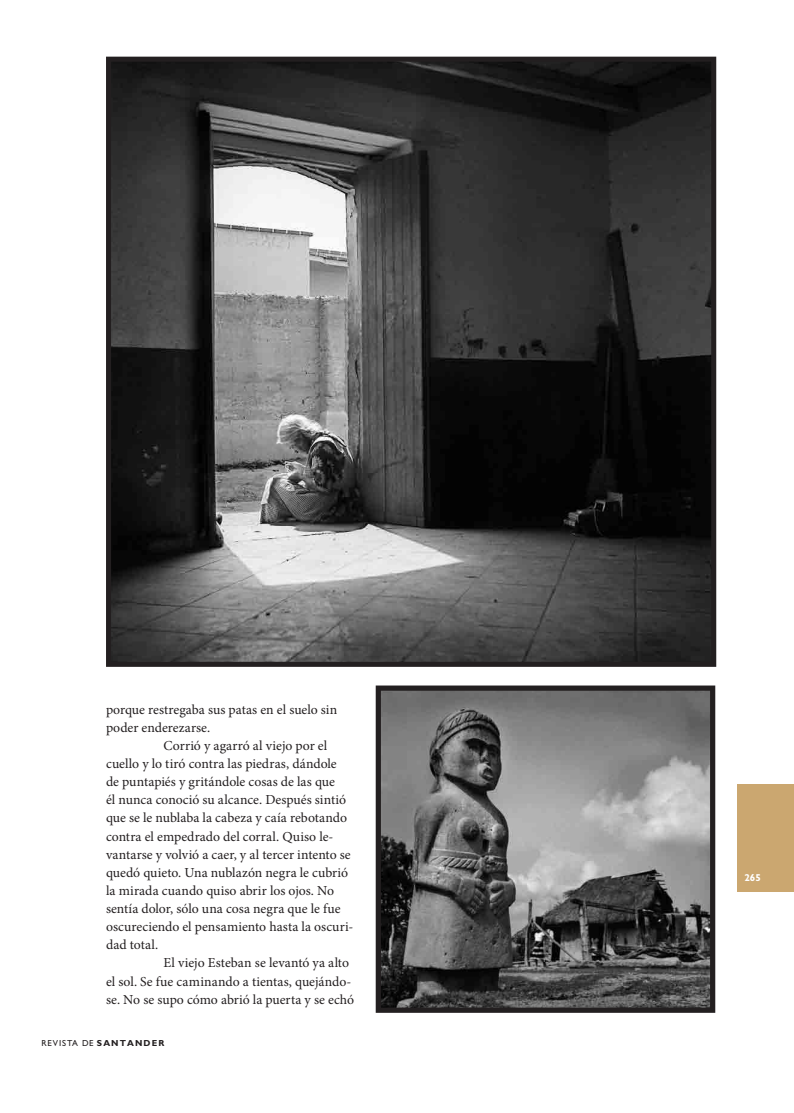
<style>
.page{position:relative;width:794px;height:1113px;background:#fff}
.page>*{position:absolute;margin:0;border:0;box-sizing:border-box;transform-origin:0 0}
.t1{font:13.75px "Minion Pro";color:#231f20}
.t2{font:700 10px "Gill Sans Std";color:#fff}
.t3{font:8.75px "Gill Sans Std";letter-spacing:.1em;color:#231f20}
.s1{font-weight:700}
</style>
<div class="page">
<div style="left:737px;top:784px;width:57px;height:107px;background:#cba770"></div>
<img style="left:382px;top:691px;width:327px;height:315px">
<div style="left:376px;top:685px;width:339px;height:327px;border:5px solid #231f20"></div>
<img style="left:112px;top:63px;width:598px;height:598px">
<div style="left:106px;top:57px;width:610px;height:610px;border:5px solid #231f20"></div>
<p class="t1" style="left:106px;top:700px;width:233px">porque restregaba sus patas en el suelo sin</p>
<p class="t1" style="left:106px;top:718px;width:106px">poder enderezarse.</p>
<p class="t1" style="left:163px;top:736px;width:165px">Corrió y agarró al viejo por el</p>
<p class="t1" style="left:106px;top:754px;width:232px">cuello y lo tiró contra las piedras, dándole</p>
<p class="t1" style="left:106px;top:772px;width:230px">de puntapiés y gritándole cosas de las que</p>
<p class="t1" style="left:106px;top:790px;width:242px">él nunca conoció su alcance. Después sintió</p>
<p class="t1" style="left:106px;top:808px;width:243px">que se le nublaba la cabeza y caía rebotando</p>
<p class="t1" style="left:106px;top:827px;width:229px">contra el empedrado del corral. Quiso le-</p>
<p class="t1" style="left:106px;top:845px;width:246px">vantarse y volvió a caer, y al tercer intento se</p>
<p class="t1" style="left:106px;top:863px;width:244px">quedó quieto. Una nublazón negra le cubrió</p>
<p class="t1" style="left:106px;top:881px;width:230px">la mirada cuando quiso abrir los ojos. No</p>
<p class="t1" style="left:106px;top:899px;width:236px">sentía dolor, sólo una cosa negra que le fue</p>
<p class="t1" style="left:106px;top:917px;width:249px">oscureciendo el pensamiento hasta la oscuri-</p>
<p class="t1" style="left:106px;top:935px;width:54px">dad total.</p>
<p class="t1" style="left:163px;top:953px;width:187px">El viejo Esteban se levantó ya alto</p>
<p class="t1" style="left:106px;top:972px;width:247px">el sol. Se fue caminando a tientas, quejándo-</p>
<p class="t1" style="left:106px;top:990px;width:249px">se. No se supo cómo abrió la puerta y se echó</p>
<p class="t3" style="left:41px;top:1037px;width:124px">REVISTA DE <span class="s1">SANTANDER</span></p>
<p class="t2" style="left:744px;top:872px;width:18px">265</p>
</div>
